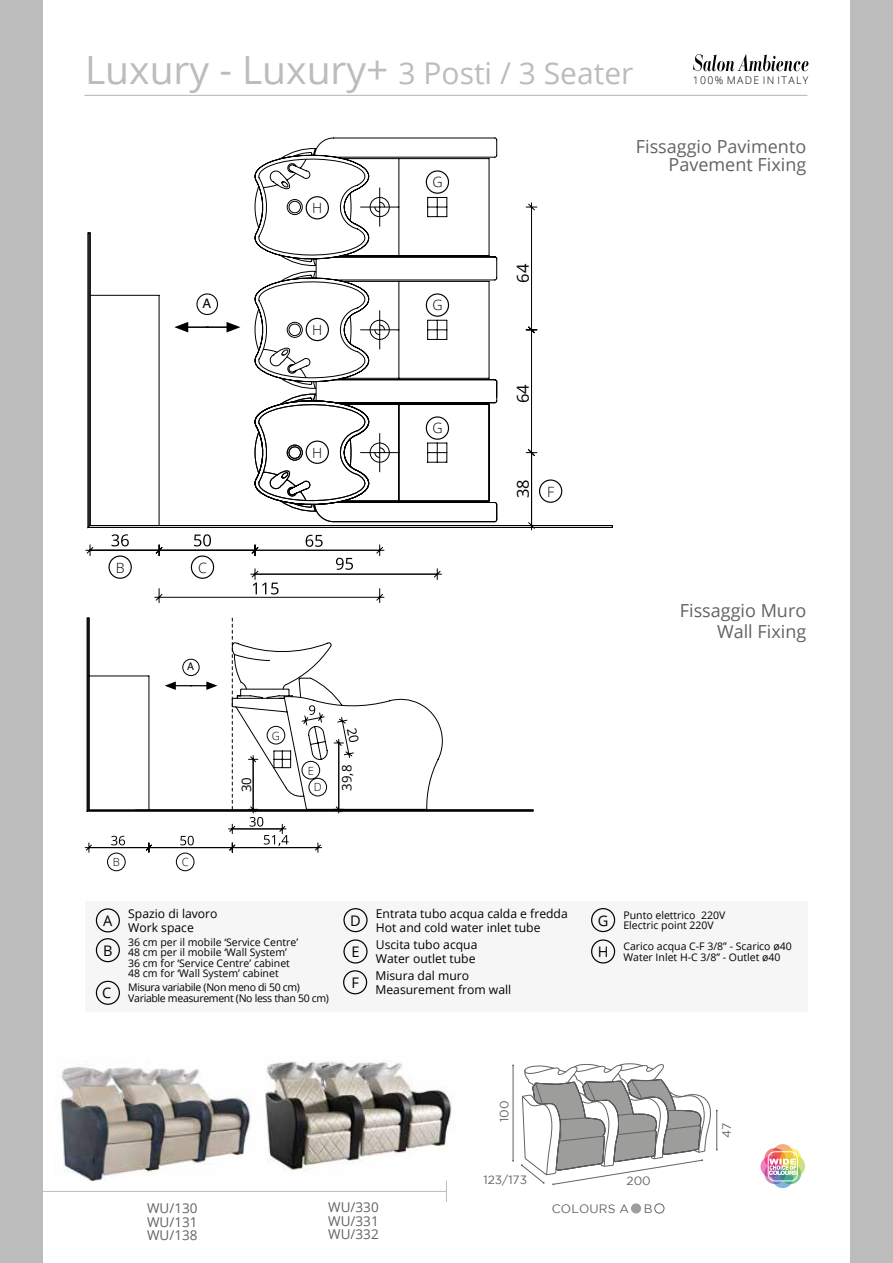
<style>
.page{position:relative;width:893px;height:1263px;background:#fff}
.page>*{position:absolute;margin:0;border:0;box-sizing:border-box;transform-origin:0 0}
.t1{font:39px "Open Sans";color:#bcbcbc}
.t2{font:18px/18px "Open Sans";color:#646363;text-align:right}
.t3{font:16.5px "Open Sans";color:#000}
.t4{font:14.55px/31px "Open Sans";color:#000}
.t5{font:300 14.1px "Open Sans";color:#000}
.t6{font:13.5px/13.5px "Open Sans";color:#646363;text-align:justify}
.t7{font:13.2px "Open Sans";color:#000}
.t8{font:13.05px "Helvetica";color:#000}
.t9{font:12.15px/13.5px "Open Sans";color:#000}
.t10{font:12.15px "Gotham";letter-spacing:.015em;color:#646363}
.t11{font:12px "Gotham";color:#646363}
.t12{font:300 11.25px/17px "Open Sans";color:#000}
.t13{font:10.5px/10.5px "Open Sans";color:#000}
.t14{font:10.5px/10.5px "Open Sans";letter-spacing:-.03em;color:#000}
.t15{font:300 10.5px "Open Sans";letter-spacing:.13em;color:#000}
.t16{font:10.5px "Helvetica";color:#000}
.s1{font-size:30px}
</style>
<div class="page">
<div style="left:850px;top:0;width:43px;height:1263px;background:#bcbcbc"></div>
<div style="left:0;top:0;width:43px;height:1263px;background:#bcbcbc"></div>
<svg style="left:693px;top:54px;width:116px;height:17px"></svg>
<hr style="left:85px;top:95px;width:722px;height:1px;background:#bcbcbc">
<img style="left:60px;top:1067px;width:191px;height:113px">
<img style="left:265px;top:1061px;width:187px;height:112px">
<hr style="left:43px;top:1191px;width:404px;height:1px;background:#bcbcbc">
<svg style="left:446px;top:1180px;width:1px;height:22px"></svg>
<svg style="left:772px;top:1144px;width:21px;height:21px"></svg>
<svg style="left:764px;top:1148px;width:21px;height:21px"></svg>
<svg style="left:760px;top:1156px;width:21px;height:21px"></svg>
<svg style="left:764px;top:1163px;width:21px;height:21px"></svg>
<svg style="left:772px;top:1167px;width:21px;height:21px"></svg>
<svg style="left:780px;top:1163px;width:21px;height:21px"></svg>
<svg style="left:784px;top:1155px;width:21px;height:21px"></svg>
<svg style="left:780px;top:1148px;width:21px;height:21px"></svg>
<div style="left:768px;top:1151px;width:30px;height:30px;border:1px solid #fff;border-radius:7px"></div>
<svg style="left:769px;top:1159px;width:28px;height:16px"></svg>
<div style="left:107px;top:852px;width:19px;height:19px;border:1px solid #000;border-radius:50%"></div>
<div style="left:176px;top:852px;width:18px;height:19px;border:1px solid #000;border-radius:50%"></div>
<svg style="left:254px;top:137px;width:244px;height:60px"></svg>
<svg style="left:85px;top:202px;width:453px;height:401px"></svg>
<div style="left:426px;top:170px;width:23px;height:24px;border:1px solid #000;border-radius:50%"></div>
<div style="left:306px;top:196px;width:23px;height:23px;border:1px solid #000;border-radius:50%"></div>
<div style="left:108px;top:555px;width:24px;height:24px;border:1px solid #000;border-radius:50%"></div>
<div style="left:191px;top:555px;width:23px;height:24px;border:1px solid #000;border-radius:50%"></div>
<svg style="left:336px;top:558px;width:17px;height:12px"></svg>
<svg style="left:253px;top:583px;width:26px;height:11px"></svg>
<svg style="left:87px;top:232px;width:526px;height:315px"></svg>
<hr style="left:513px;top:1065px;width:1px;height:96px;background:#646363">
<svg style="left:521px;top:1063px;width:197px;height:122px"></svg>
<div style="left:631px;top:1204px;width:10px;height:9px;background:#9d9d9c;border-radius:50%"></div>
<div style="left:631px;top:1204px;width:10px;height:9px;border:1px solid #9d9d9c;border-radius:50%"></div>
<div style="left:654px;top:1203px;width:10px;height:10px;border:1px solid #646363;border-radius:50%"></div>
<div style="left:85px;top:901px;width:723px;height:110px;background:#f6f6f6"></div>
<div style="left:96px;top:908px;width:24px;height:24px;border:1px solid #000;border-radius:50%"></div>
<div style="left:96px;top:938px;width:24px;height:24px;border:1px solid #000;border-radius:50%"></div>
<div style="left:96px;top:981px;width:24px;height:24px;border:1px solid #000;border-radius:50%"></div>
<div style="left:343px;top:908px;width:25px;height:24px;border:1px solid #000;border-radius:50%"></div>
<div style="left:343px;top:939px;width:25px;height:24px;border:1px solid #000;border-radius:50%"></div>
<div style="left:343px;top:970px;width:24px;height:24px;border:1px solid #000;border-radius:50%"></div>
<div style="left:591px;top:939px;width:24px;height:24px;border:1px solid #000;border-radius:50%"></div>
<div style="left:591px;top:908px;width:24px;height:24px;border:1px solid #000;border-radius:50%"></div>
<svg style="left:84px;top:617px;width:450px;height:236px"></svg>
<h1 class="t1" style="left:85px;top:43px;width:550px">Luxury - Luxury+ <span class="s1">3 Posti / 3 Seater</span></h1>
<p class="t15" style="left:693px;top:73px;width:117px">100% MADE IN ITALY</p>
<p class="t8" style="left:203px;top:293px;width:10px">A</p>
<h3 class="t5" style="left:116px;top:558px;width:10px">B</h3>
<h3 class="t5" style="left:198px;top:558px;width:10px">C</h3>
<h3 class="t5" style="left:312px;top:198px;width:12px">H</h3>
<h3 class="t5" style="left:312px;top:320px;width:12px">H</h3>
<h3 class="t5" style="left:312px;top:443px;width:12px">H</h3>
<h3 class="t5" style="left:432px;top:173px;width:12px">G</h3>
<h3 class="t5" style="left:432px;top:296px;width:12px">G</h3>
<h3 class="t5" style="left:432px;top:419px;width:12px">G</h3>
<h3 class="t3" style="left:511px;top:282px;width:20px;rotate:-90deg">64</h3>
<h3 class="t3" style="left:511px;top:403px;width:20px;rotate:-90deg">64</h3>
<h3 class="t3" style="left:511px;top:498px;width:20px;rotate:-90deg">38</h3>
<h3 class="t5" style="left:547px;top:482px;width:9px">F</h3>
<p class="t16" style="left:187px;top:658px;width:8px">A</p>
<p class="t7" style="left:237px;top:792px;width:17px;rotate:-90deg">30</p>
<p class="t12" style="left:272px;top:727px;width:10px">G</p>
<p class="t12" style="left:314px;top:762px;width:9px;text-indent:-6px">E<br>D</p>
<p class="t7" style="left:338px;top:791px;width:27px;rotate:-90deg">39,8</p>
<p class="t12" style="left:113px;top:853px;width:9px">B</p>
<p class="t12" style="left:182px;top:853px;width:8px">C</p>
<h3 class="t4" style="left:103px;top:905px;width:11px;line-height:29.7px">A<br>B</h3>
<h3 class="t4" style="left:102px;top:977px;width:11px">C</h3>
<p class="t9" style="left:128px;top:907px;width:91px">Spazio di lavoro<br>Work space</p>
<p class="t13" style="left:128px;top:936px;width:171px">36 cm per il mobile ‘Service Centre’ 48 cm per il mobile ‘Wall System’ 36 cm for ‘Service Centre’ cabinet 48 cm for ‘Wall System’ cabinet</p>
<p class="t14" style="left:128px;top:982px;width:202px">Misura variabile (Non meno di 50 cm)<br>Variable measurement (No less than 50 cm)</p>
<h3 class="t4" style="left:350px;top:904px;width:12px;text-align:justify">D E F</h3>
<p class="t9" style="left:376px;top:906px;width:193px">Entrata tubo acqua calda e fredda<br>Hot and cold water inlet tube</p>
<p class="t9" style="left:376px;top:938px;width:103px">Uscita tubo acqua<br>Water outlet tube</p>
<p class="t9" style="left:375px;top:969px;width:137px">Misura dal muro<br>Measurement from wall</p>
<h2 class="t2" style="left:636px;top:137px;width:172px">Fissaggio Pavimento<br>Pavement Fixing</h2>
<h2 class="t2" style="left:680px;top:599px;width:128px;line-height:21px">Fissaggio Muro<br>Wall Fixing</h2>
<h3 class="t4" style="left:598px;top:904px;width:12px">G</h3>
<h3 class="t4" style="left:598px;top:936px;width:12px">H</h3>
<p class="t13" style="left:623px;top:909px;width:103px">Punto elettrico 220V<br>Electric point 220V</p>
<p class="t13" style="left:623px;top:941px;width:170px">Carico acqua C-F 3/8” - Scarico ø40<br>Water Inlet H-C 3/8” - Outlet ø40</p>
<p class="t11" style="left:498px;top:1122px;width:23px;rotate:-90deg">100</p>
<p class="t11" style="left:483px;top:1173px;width:45px">123/173</p>
<p class="t11" style="left:626px;top:1174px;width:26px">200</p>
<p class="t11" style="left:720px;top:1138px;width:17px;rotate:-90deg">47</p>
<p class="t6" style="left:147px;top:1201px;width:52px">WU/130<br>WU/131<br>WU/138</p>
<p class="t6" style="left:328px;top:1200px;width:52px">WU/330<br>WU/331<br>WU/332</p>
<p class="t10" style="left:552px;top:1201px;width:102px">COLOURS A B</p>
</div>
